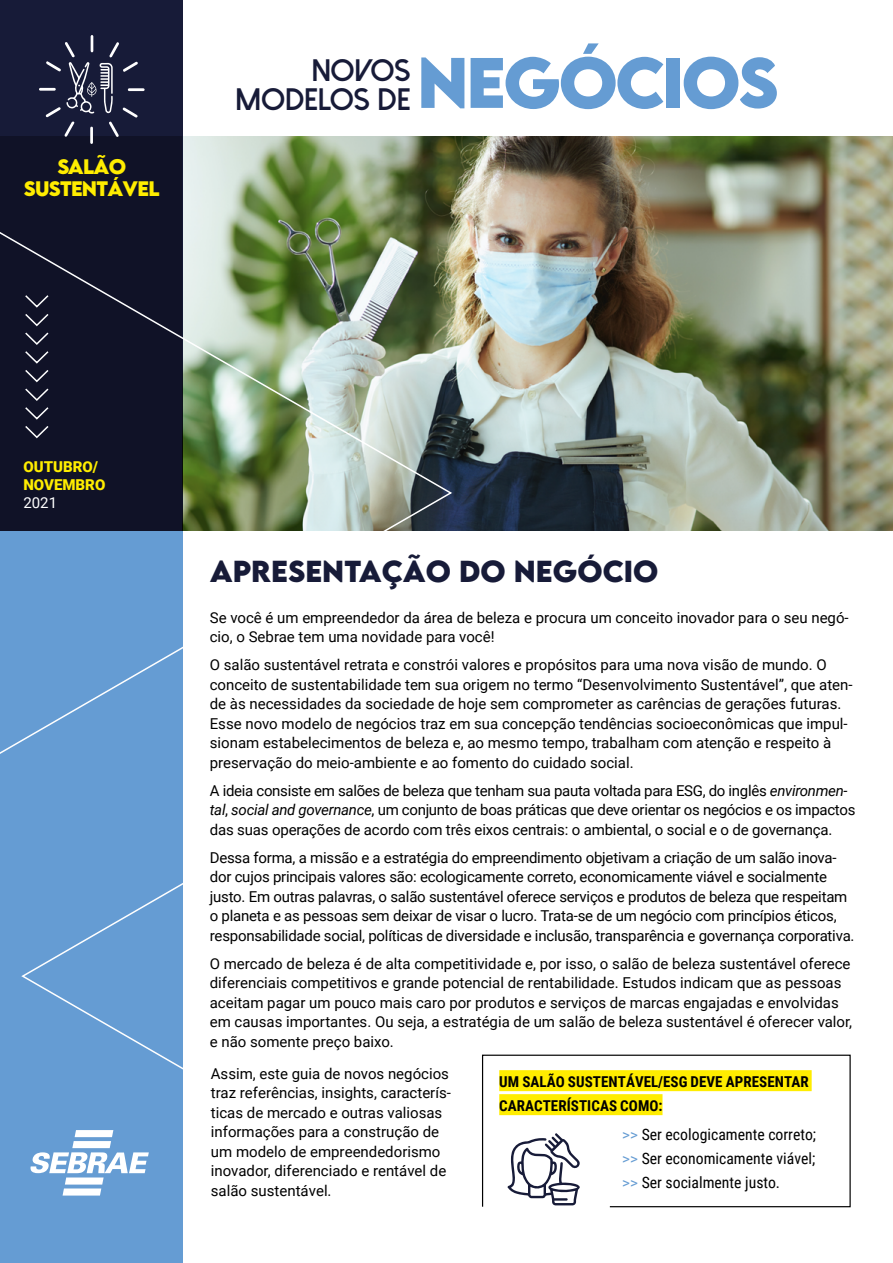
<style>
.page{position:relative;width:893px;height:1263px;background:#fff}
.page>*{position:absolute;margin:0;border:0;box-sizing:border-box;transform-origin:0 0}
.t1{font:800 31.05px/29px "Dolce Vita";color:#171b38}
.t2{font:700 27px "LEMONMILK";color:#171b38}
.t3{font:700 18.75px/22.4px "LEMONMILK";letter-spacing:-.04em;color:#ffed00;text-align:center}
.t4{font:15.75px/24px "Roboto Condensed";color:#000;text-align:justify}
.t5{font:15px/19.5px "Roboto";color:#000}
.t6{font:15px/19.5px "Roboto";letter-spacing:-.02em;color:#000}
.t7{font:700 15px/24px "Roboto Condensed";letter-spacing:.005em;color:#000}
.t8{font:900 15px/18px "Roboto";color:#ffed00}
.t9{font:15px "Roboto";color:#fff}
.s1{font-family:"LEMONMILK";font-weight:700;font-size:63.45px;color:#659cd3}
.s2{font-style:italic}
.s3{font-family:"Roboto";font-size:15px;color:#659cd3}
</style>
<div class="page">
<div style="left:0;top:531px;width:183px;height:732px;background:#659cd3"></div>
<img style="left:183px;top:136px;width:710px;height:395px">
<div style="left:0;top:0;width:183px;height:531px;background:linear-gradient(to right,#13162e,#13162e)"></div>
<svg style="left:0;top:226px;width:453px;height:528px"></svg>
<svg style="left:21px;top:709px;width:432px;height:487px"></svg>
<svg style="left:31px;top:1130px;width:118px;height:65px"></svg>
<svg style="left:39px;top:35px;width:106px;height:109px;background:#2c3049"></svg>
<svg style="left:482px;top:1054px;width:369px;height:154px"></svg>
<div style="left:499px;top:1070px;width:313px;height:21px;background:#ffed00"></div>
<div style="left:499px;top:1094px;width:163px;height:21px;background:#ffed00"></div>
<svg style="left:507px;top:1133px;width:73px;height:72px"></svg>
<p class="t3" style="left:24px;top:156px;width:137px">SALÃO<br>SUSTENTÁVEL</p>
<h1 class="t1" style="left:235px;top:56px;width:545px;text-indent:76px">NOVOS<br>MODELOS DE <span class="s1">NEGÓCIOS</span></h1>
<p class="t8" style="left:23px;top:457px;width:83px">OUTUBRO/<br>NOVEMBRO</p>
<p class="t9" style="left:23px;top:492px;width:35px">2021</p>
<h2 class="t2" style="left:210px;top:553px;width:450px">APRESENTAÇÃO DO NEGÓCIO</h2>
<p class="t5" style="left:210px;top:607px;width:640px">Se você é um empreendedor da área de beleza e procura um conceito inovador para o seu negó&shy;cio, o Sebrae tem uma novidade para você!</p>
<p class="t5" style="left:210px;top:655px;width:644px">O salão sustentável retrata e constrói valores e propósitos para uma nova visão de mundo. O conceito de sustentabilidade tem sua origem no termo “Desenvolvimento Sustentável”, que aten&shy;de às necessidades da sociedade de hoje sem comprometer as carências de gerações futuras.<br>Esse novo modelo de negócios traz em sua concepção tendências socioeconômicas que impul&shy;sionam estabelecimentos de beleza e, ao mesmo tempo, trabalham com atenção e respeito à preservação do meio-ambiente e ao fomento do cuidado social.</p>
<p class="t6" style="left:210px;top:780px;width:647px">A ideia consiste em salões de beleza que tenham sua pauta voltada para ESG, do inglês <span class="s2">environmen&shy;tal</span>, <span class="s2">social and governance</span>, um conjunto de boas práticas que deve orientar os negócios e os impactos das suas operações de acordo com três eixos centrais: o ambiental, o social e o de governança.</p>
<p class="t5" style="left:210px;top:847px;width:646px">Dessa forma, a missão e a estratégia do empreendimento objetivam a criação de um salão inova&shy;dor cujos principais valores são: ecologicamente correto, economicamente viável e socialmente justo. Em outras palavras, o salão sustentável oferece serviços e produtos de beleza que respeitam o planeta e as pessoas sem deixar de visar o lucro. Trata-se de um negócio com princípios éticos, responsabilidade social, políticas de diversidade e inclusão, transparência e governança corporativa.</p>
<p class="t5" style="left:210px;top:953px;width:644px">O mercado de beleza é de alta competitividade e, por isso, o salão de beleza sustentável oferece diferenciais competitivos e grande potencial de rentabilidade. Estudos indicam que as pessoas aceitam pagar um pouco mais caro por produtos e serviços de marcas engajadas e envolvidas em causas importantes. Ou seja, a estratégia de um salão de beleza sustentável é oferecer valor, e não somente preço baixo.</p>
<p class="t5" style="left:211px;top:1063px;width:242px">Assim, este guia de novos negócios traz referências, insights, caracterís&shy;ticas de mercado e outras valiosas informações para a construção de um modelo de empreendedorismo inovador, diferenciado e rentável de salão sustentável.</p>
<p class="t7" style="left:499px;top:1069px;width:311px">UM SALÃO SUSTENTÁVEL/ESG DEVE APRESENTAR<br>CARACTERÍSTICAS COMO:</p>
<p class="t4" style="left:622px;top:1122px;width:195px"><span class="s3">&gt;&gt;</span> Ser ecologicamente correto; <span class="s3">&gt;&gt;</span> Ser economicamente viável; <span class="s3">&gt;&gt;</span> Ser socialmente justo.</p>
</div>
